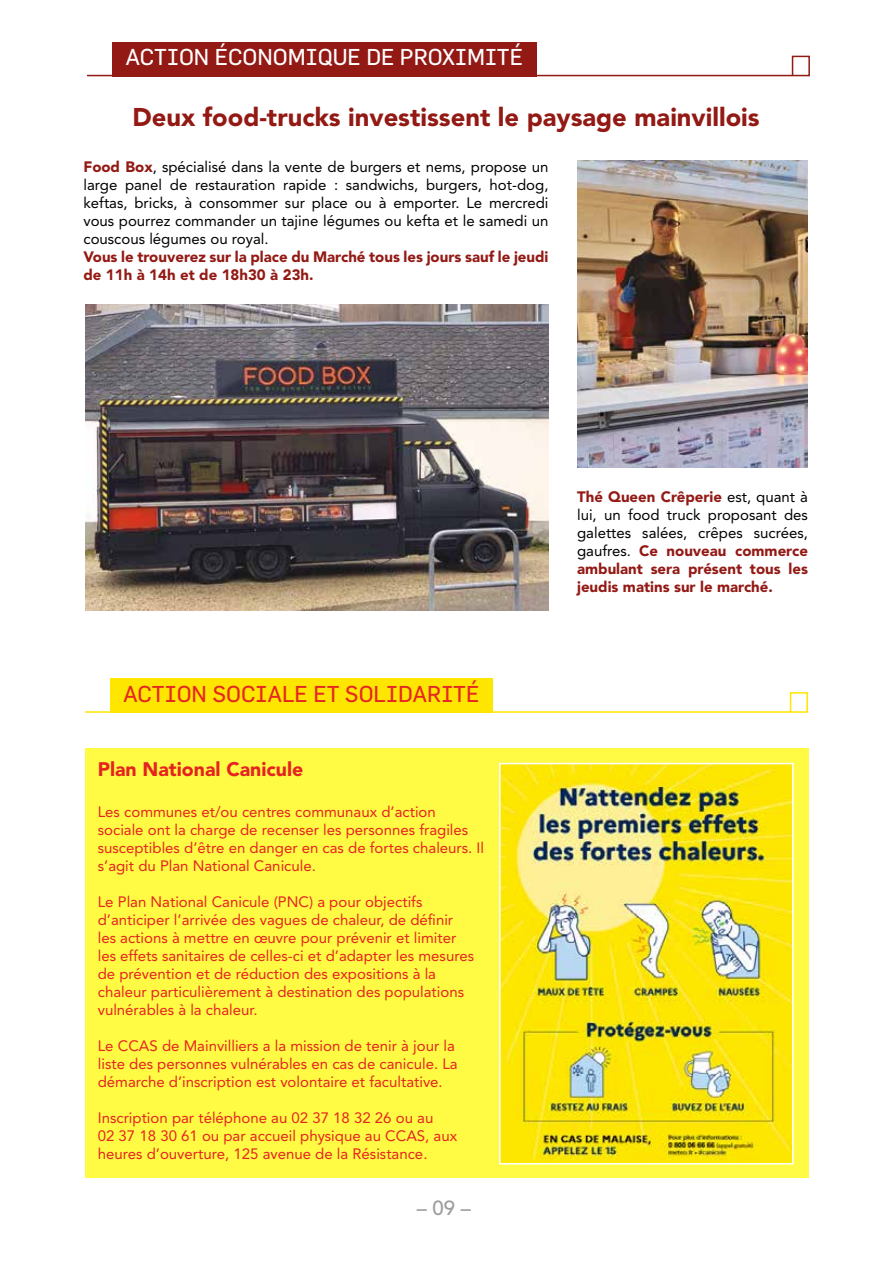
<style>
.page{position:relative;width:893px;height:1263px;background:#fff}
.page>*{position:absolute;margin:0;border:0;box-sizing:border-box;transform-origin:0 0}
.t1{font:900 25.5px "Avenir LT Std";color:#931914}
.t2{font:22.5px "Flama";color:#fff}
.t3{font:22.5px "Flama";color:#e52722}
.t4{font:500 20.25px "Avenir LT Std";color:#9d9d9c}
.t5{font:900 19.5px "Avenir LT Std";color:#e52321}
.t6{font:15px/18px "Avenir LT Std";color:#e52321}
.t7{font:15px/18px "Avenir LT Std";color:#000;text-align:justify}
.t8{font:900 15px/18px "Avenir LT Std";color:#931914}
.s1{font-weight:900;color:#931914}
.s2{font-weight:400;color:#000}
</style>
<div class="page">
<div style="left:112px;top:42px;width:425px;height:34px;background:#931914"></div>
<svg style="left:87px;top:55px;width:723px;height:22px"></svg>
<img style="left:577px;top:161px;width:231px;height:306px">
<img style="left:85px;top:304px;width:464px;height:307px">
<div style="left:85px;top:748px;width:723px;height:430px;background:#fffb44"></div>
<div style="left:110px;top:678px;width:383px;height:34px;background:#ffe600"></div>
<svg style="left:85px;top:692px;width:723px;height:21px"></svg>
<img style="left:502px;top:766px;width:289px;height:395px">
<div style="left:499px;top:763px;width:295px;height:401px;border:2px solid #fff"></div>
<p class="t2" style="left:126px;top:44px;width:399px">ACTION ÉCONOMIQUE DE PROXIMITÉ</p>
<p class="t1" style="left:132px;top:101px;width:629px">Deux food-trucks investissent le paysage mainvillois</p>
<p class="t7" style="left:83px;top:158px;width:467px"><span class="s1">Food Box</span>, spécialisé dans la vente de burgers et nems, propose un large panel de restauration rapide : sandwichs, burgers, hot-dog, keftas, bricks, à consommer sur place ou à emporter. Le mercredi vous pourrez commander un tajine légumes ou kefta et le samedi un couscous légumes ou royal.</p>
<p class="t8" style="left:83px;top:248px;width:466px">Vous le trouverez sur la place du Marché tous les jours sauf le jeudi de 11h à 14h et de 18h30 à 23h.</p>
<p class="t3" style="left:123px;top:680px;width:358px">ACTION SOCIALE ET SOLIDARITÉ</p>
<p class="t5" style="left:98px;top:757px;width:207px">Plan National Canicule</p>
<p class="t6" style="left:98px;top:803px;width:388px">Les communes et/ou centres communaux d’action sociale ont la charge de recenser les personnes fragiles susceptibles d’être en danger en cas de fortes chaleurs. Il s’agit du Plan National Canicule.</p>
<p class="t6" style="left:98px;top:893px;width:378px">Le Plan National Canicule (PNC) a pour objectifs d’anticiper l’arrivée des vagues de chaleur, de définir les actions à mettre en œuvre pour prévenir et limiter les effets sanitaires de celles-ci et d’adapter les mesures de prévention et de réduction des expositions à la chaleur particulièrement à destination des populations vulnérables à la chaleur.</p>
<p class="t6" style="left:98px;top:1037px;width:361px">Le CCAS de Mainvilliers a la mission de tenir à jour la liste des personnes vulnérables en cas de canicule. La démarche d’inscription est volontaire et facultative.</p>
<p class="t6" style="left:98px;top:1109px;width:337px">Inscription par téléphone au 02 37 18 32 26 ou au</p>
<p class="t6" style="left:98px;top:1127px;width:361px">02 37 18 30 61 ou par accueil physique au CCAS, aux heures d’ouverture, 125 avenue de la Résistance.</p>
<p class="t4" style="left:417px;top:1196px;width:56px">– 09 –</p>
<p class="t8" style="left:577px;top:488px;width:232px;text-align:justify">Thé Queen Crêperie <span class="s2">est, quant à lui, un food truck proposant des galettes salées, crêpes sucrées, gaufres.</span> Ce nouveau commerce ambulant sera présent tous les jeudis matins sur le marché.</p>
</div>
